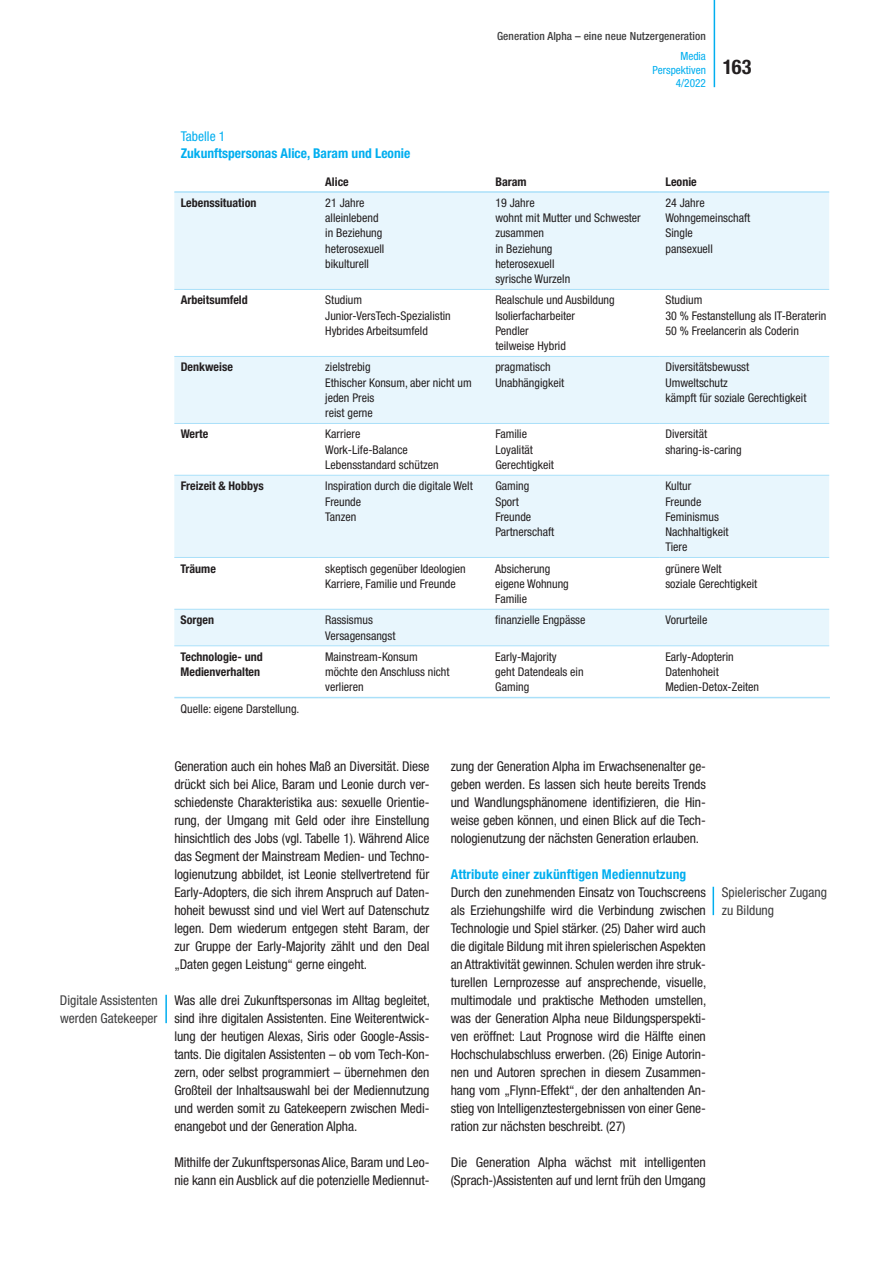
<style>
.page{position:relative;width:893px;height:1263px;background:#fff}
.page>*{position:absolute;margin:0;border:0;box-sizing:border-box;transform-origin:0 0}
.t1{font:700 condensed 20.25px "Helvetica Neue LT Std";color:#231f20}
.t2{font:condensed 13.5px/18px "Helvetica Neue LT Std";letter-spacing:-.005em;color:#231f20;text-align:justify}
.t3{font:700 condensed 13.5px "Helvetica Neue LT Std";letter-spacing:.01em;color:#00aeef}
.t4{font:condensed 13.5px/18px "Helvetica Neue LT Std";color:#3e3e3f}
.t5{font:condensed 13.5px "Helvetica Neue LT Std";color:#00aeef}
.t6{font:condensed 12px/15.3px "Helvetica Neue LT Std";color:#231f20}
.t7{font:700 condensed 12px/15.3px "Helvetica Neue LT Std";color:#231f20}
.t8{font:500 condensed 11.25px "Helvetica Neue LT Std";letter-spacing:.01em;color:#3e3e3f}
.t9{font:condensed 11.25px/13.5px "Helvetica Neue LT Std";color:#00aeef;text-align:right}
</style>
<div class="page">
<hr style="left:714px;top:0;width:1px;height:87px;background:#00aeef">
<svg style="left:713px;top:887px;width:1px;height:28px"></svg>
<hr style="left:165px;top:995px;width:2px;height:28px;background:#00aeef">
<svg style="left:174px;top:193px;width:655px;height:452px;fill:#e8f6fd"></svg>
<hr style="left:174px;top:191px;width:145px;height:2px;background:#aae0f9">
<hr style="left:319px;top:191px;width:170px;height:2px;background:#aae0f9">
<hr style="left:489px;top:191px;width:170px;height:2px;background:#aae0f9">
<hr style="left:659px;top:191px;width:170px;height:2px;background:#aae0f9">
<hr style="left:174px;top:289px;width:145px;height:1px;background:#aae0f9">
<hr style="left:174px;top:356px;width:145px;height:1px;background:#aae0f9">
<hr style="left:174px;top:423px;width:145px;height:1px;background:#aae0f9">
<hr style="left:174px;top:475px;width:145px;height:1px;background:#aae0f9">
<hr style="left:174px;top:557px;width:145px;height:1px;background:#aae0f9">
<hr style="left:174px;top:609px;width:145px;height:1px;background:#aae0f9">
<hr style="left:174px;top:645px;width:145px;height:1px;background:#aae0f9">
<hr style="left:319px;top:289px;width:170px;height:1px;background:#aae0f9">
<hr style="left:489px;top:289px;width:170px;height:1px;background:#aae0f9">
<hr style="left:659px;top:289px;width:170px;height:1px;background:#aae0f9">
<hr style="left:319px;top:356px;width:170px;height:1px;background:#aae0f9">
<hr style="left:489px;top:356px;width:170px;height:1px;background:#aae0f9">
<hr style="left:659px;top:356px;width:170px;height:1px;background:#aae0f9">
<hr style="left:319px;top:423px;width:170px;height:1px;background:#aae0f9">
<hr style="left:489px;top:423px;width:170px;height:1px;background:#aae0f9">
<hr style="left:659px;top:423px;width:170px;height:1px;background:#aae0f9">
<hr style="left:319px;top:475px;width:170px;height:1px;background:#aae0f9">
<hr style="left:489px;top:475px;width:170px;height:1px;background:#aae0f9">
<hr style="left:659px;top:475px;width:170px;height:1px;background:#aae0f9">
<hr style="left:319px;top:557px;width:170px;height:1px;background:#aae0f9">
<hr style="left:489px;top:557px;width:170px;height:1px;background:#aae0f9">
<hr style="left:659px;top:557px;width:170px;height:1px;background:#aae0f9">
<hr style="left:319px;top:609px;width:170px;height:1px;background:#aae0f9">
<hr style="left:489px;top:609px;width:170px;height:1px;background:#aae0f9">
<hr style="left:659px;top:609px;width:170px;height:1px;background:#aae0f9">
<hr style="left:319px;top:645px;width:170px;height:1px;background:#aae0f9">
<hr style="left:489px;top:645px;width:170px;height:1px;background:#aae0f9">
<hr style="left:659px;top:645px;width:170px;height:1px;background:#aae0f9">
<hr style="left:174px;top:697px;width:145px;height:1px;background:#aae0f9">
<hr style="left:319px;top:697px;width:170px;height:1px;background:#aae0f9">
<hr style="left:489px;top:697px;width:170px;height:1px;background:#aae0f9">
<hr style="left:659px;top:697px;width:171px;height:1px;background:#aae0f9">
<p class="t8" style="left:497px;top:30px;width:210px">Generation Alpha – eine neue Nutzergeneration</p>
<p class="t9" style="left:653px;top:49px;width:55px">Media<br>Perspektiven<br>4/2022</p>
<h1 class="t1" style="left:723px;top:54px;width:30px">163</h1>
<p class="t5" style="left:181px;top:128px;width:46px">Tabelle 1</p>
<p class="t3" style="left:181px;top:145px;width:231px">Zukunftspersonas Alice, Baram und Leonie</p>
<p class="t7" style="left:325px;top:174px;width:25px">Alice</p>
<p class="t7" style="left:495px;top:174px;width:33px">Baram</p>
<p class="t7" style="left:665px;top:174px;width:33px">Leonie</p>
<p class="t7" style="left:181px;top:195px;width:77px">Lebenssituation</p>
<p class="t6" style="left:325px;top:195px;width:61px">21 Jahre alleinlebend in Beziehung heterosexuell bikulturell</p>
<p class="t6" style="left:495px;top:195px;width:147px">19 Jahre<br>wohnt mit Mutter und Schwester zusammen<br>in Beziehung<br>heterosexuell<br>syrische Wurzeln</p>
<p class="t6" style="left:665px;top:195px;width:86px">24 Jahre<br>Wohngemeinschaft<br>Single<br>pansexuell</p>
<p class="t7" style="left:181px;top:292px;width:69px">Arbeitsumfeld</p>
<p class="t6" style="left:325px;top:292px;width:127px">Studium<br>Junior-VersTech-Spezialistin<br>Hybrides Arbeitsumfeld</p>
<p class="t6" style="left:495px;top:292px;width:121px">Realschule und Ausbildung<br>Isolierfacharbeiter<br>Pendler<br>teilweise Hybrid</p>
<p class="t6" style="left:665px;top:292px;width:163px">Studium<br>30 % Festanstellung als IT-Beraterin<br>50 % Freelancerin als Coderin</p>
<p class="t7" style="left:181px;top:359px;width:54px">Denkweise</p>
<p class="t6" style="left:325px;top:359px;width:148px">zielstrebig<br>Ethischer Konsum, aber nicht um jeden Preis<br>reist gerne</p>
<p class="t6" style="left:495px;top:359px;width:70px">pragmatisch<br>Unabhängigkeit</p>
<p class="t6" style="left:665px;top:359px;width:143px">Diversitätsbewusst<br>Umweltschutz<br>kämpft für soziale Gerechtigkeit</p>
<p class="t7" style="left:181px;top:426px;width:29px">Werte</p>
<p class="t6" style="left:325px;top:426px;width:115px">Karriere<br>Work-Life-Balance<br>Lebensstandard schützen</p>
<p class="t6" style="left:495px;top:426px;width:60px">Familie<br>Loyalität<br>Gerechtigkeit</p>
<p class="t6" style="left:665px;top:426px;width:78px">Diversität sharing-is-caring</p>
<p class="t7" style="left:181px;top:478px;width:85px">Freizeit &amp; Hobbys</p>
<p class="t6" style="left:325px;top:478px;width:149px">Inspiration durch die digitale Welt<br>Freunde<br>Tanzen</p>
<p class="t6" style="left:495px;top:478px;width:61px">Gaming<br>Sport<br>Freunde<br>Partnerschaft</p>
<p class="t6" style="left:665px;top:478px;width:65px">Kultur<br>Freunde<br>Feminismus<br>Nachhaltigkeit<br>Tiere</p>
<p class="t7" style="left:181px;top:560px;width:37px">Träume</p>
<p class="t6" style="left:325px;top:560px;width:142px">skeptisch gegenüber Ideologien<br>Karriere, Familie und Freunde</p>
<p class="t6" style="left:495px;top:560px;width:75px">Absicherung eigene Wohnung<br>Familie</p>
<p class="t6" style="left:665px;top:560px;width:93px">grünere Welt<br>soziale Gerechtigkeit</p>
<p class="t7" style="left:181px;top:612px;width:35px">Sorgen</p>
<p class="t6" style="left:325px;top:612px;width:72px">Rassismus<br>Versagensangst</p>
<p class="t6" style="left:495px;top:612px;width:92px">finanzielle Engpässe</p>
<p class="t6" style="left:665px;top:612px;width:43px">Vorurteile</p>
<p class="t7" style="left:181px;top:649px;width:84px">Technologie- und<br>Medienverhalten</p>
<p class="t6" style="left:325px;top:649px;width:126px">Mainstream-Konsum möchte den Anschluss nicht verlieren</p>
<p class="t6" style="left:495px;top:649px;width:90px">Early-Majority<br>geht Datendeals ein<br>Gaming</p>
<p class="t6" style="left:665px;top:649px;width:95px">Early-Adopterin<br>Datenhoheit<br>Medien-Detox-Zeiten</p>
<p class="t6" style="left:181px;top:701px;width:120px">Quelle: eigene Darstellung.</p>
<p class="t4" style="left:60px;top:991px;width:99px">Digitale Assistenten werden Gatekeeper</p>
<p class="t2" style="left:174px;top:757px;width:257px">Generation auch ein hohes Maß an Diversität. Diese drückt sich bei Alice, Baram und Leonie durch ver&shy;schiedenste Charakteristika aus: sexuelle Orientie&shy;rung, der Umgang mit Geld oder ihre Einstellung hinsichtlich des Jobs (vgl. Tabelle 1). Während Alice das Segment der Mainstream Medien- und Techno&shy;logienutzung abbildet, ist Leonie stellvertretend für Early-Adopters, die sich ihrem Anspruch auf Daten&shy;hoheit bewusst sind und viel Wert auf Datenschutz legen. Dem wiederum entgegen steht Baram, der zur Gruppe der Early-Majority zählt und den Deal „Daten gegen Leistung“ gerne eingeht.</p>
<p class="t2" style="left:174px;top:991px;width:257px">Was alle drei Zukunftspersonas im Alltag begleitet, sind ihre digitalen Assistenten. Eine Weiterentwick&shy;lung der heutigen Alexas, Siris oder Google-Assis&shy;tants. Die digitalen Assistenten – ob vom Tech-Kon&shy;zern, oder selbst programmiert – übernehmen den Großteil der Inhaltsauswahl bei der Mediennutzung und werden somit zu Gatekeepern zwischen Medi&shy;enangebot und der Generation Alpha.</p>
<p class="t2" style="left:174px;top:1153px;width:257px">Mithilfe der Zukunftspersonas Alice, Baram und Leo&shy;nie kann ein Ausblick auf die potenzielle Mediennut-</p>
<p class="t2" style="left:451px;top:757px;width:257px">zung der Generation Alpha im Erwachsenenalter ge&shy;geben werden. Es lassen sich heute bereits Trends und Wandlungsphänomene identifizieren, die Hin&shy;weise geben können, und einen Blick auf die Tech&shy;nologienutzung der nächsten Generation erlauben.</p>
<p class="t3" style="left:451px;top:866px;width:237px">Attribute einer zukünftigen Mediennutzung</p>
<p class="t2" style="left:451px;top:883px;width:257px">Durch den zunehmenden Einsatz von Touchscreens als Erziehungshilfe wird die Verbindung zwischen Technologie und Spiel stärker. (25) Daher wird auch die digitale Bildung mit ihren spielerischen Aspekten an Attraktivität gewinnen. Schulen werden ihre struk&shy;turellen Lernprozesse auf ansprechende, visuelle, multimodale und praktische Methoden umstellen, was der Generation Alpha neue Bildungsperspekti&shy;ven eröffnet: Laut Prognose wird die Hälfte einen Hochschulabschluss erwerben. (26) Einige Autorin&shy;nen und Autoren sprechen in diesem Zusammen&shy;hang vom „Flynn-Effekt“, der den anhaltenden An&shy;stieg von Intelligenztestergebnissen von einer Gene&shy;ration zur nächsten beschreibt. (27)</p>
<p class="t2" style="left:451px;top:1153px;width:257px">Die Generation Alpha wächst mit intelligenten (Sprach-)Assistenten auf und lernt früh den Umgang</p>
<p class="t4" style="left:722px;top:883px;width:107px">Spielerischer Zugang zu Bildung</p>
</div>
